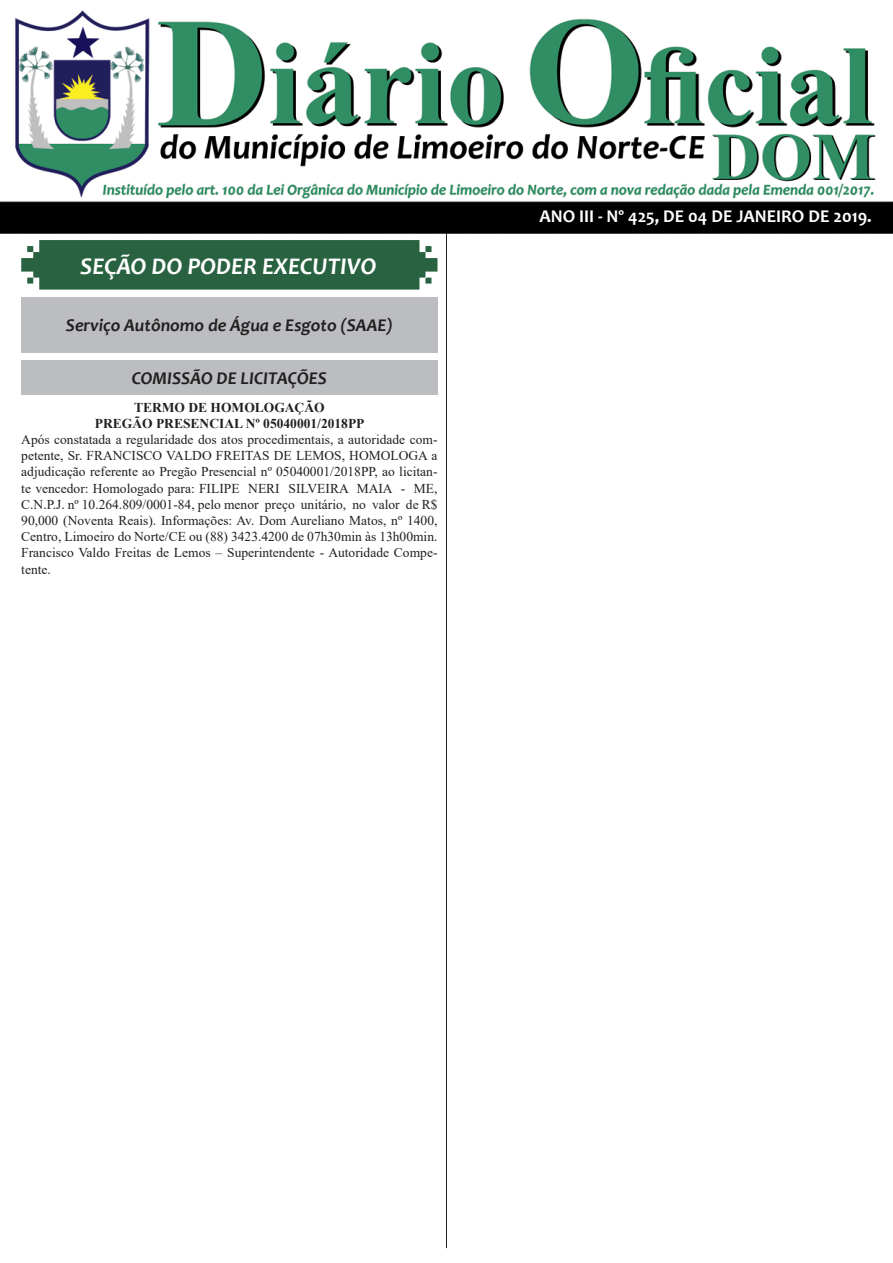
<style>
.page{position:relative;width:893px;height:1263px;background:#fff}
.page>*{position:absolute;margin:0;border:0;box-sizing:border-box;transform-origin:0 0}
.t1{font:italic 700 24px "Candara";color:#fff}
.t2{font:italic 700 18px "Candara";color:#231f20}
.t3{font:700 18px "Candara";color:#fff}
.t4{font:13.5px/16.2px "Times New Roman";color:#231f20;text-align:justify}
.t5{font:700 13.5px "Times New Roman";color:#231f20}
</style>
<div class="page">
<img style="left:0;top:10px;width:893px;height:224px">
<svg style="left:21px;top:240px;width:416px;height:50px;background:#346a4a"></svg>
<hr style="left:446px;top:233px;width:1px;height:1015px;background:#231f20">
<div style="left:21px;top:297px;width:416px;height:55px;background:#bcbdc0"></div>
<div style="left:21px;top:360px;width:416px;height:35px;background:#bcbdc0"></div>
<p class="t1" style="left:80px;top:251px;width:298px">SEÇÃO DO PODER EXECUTIVO</p>
<p class="t2" style="left:66px;top:314px;width:328px">Serviço Autônomo de Água e Esgoto (SAAE)</p>
<p class="t2" style="left:132px;top:367px;width:197px">COMISSÃO DE LICITAÇÕES</p>
<p class="t5" style="left:134px;top:397px;width:192px">TERMO DE HOMOLOGAÇÃO</p>
<p class="t5" style="left:95px;top:414px;width:271px">PREGÃO PRESENCIAL Nº 05040001/2018PP</p>
<p class="t4" style="left:21px;top:431px;width:418px">Após constatada a regularidade dos atos procedimentais, a autoridade com&shy;petente, Sr. FRANCISCO VALDO FREITAS DE LEMOS, HOMOLOGA a adjudicação referente ao Pregão Presencial nº 05040001/2018PP, ao licitan&shy;te vencedor: Homologado para: FILIPE NERI SILVEIRA MAIA - ME, C.N.P.J. nº 10.264.809/0001-84, pelo menor preço unitário, no valor de R$ 90,000 (Noventa Reais). Informações: Av. Dom Aureliano Matos, nº 1400, Centro, Limoeiro do Norte/CE ou (88) 3423.4200 de 07h30min às 13h00min.<br>Francisco Valdo Freitas de Lemos – Superintendente - Autoridade Compe&shy;tente.</p>
<p class="t3" style="left:539px;top:205px;width:334px">ANO III - Nº 425, DE 04 DE JANEIRO DE 2019.</p>
</div>
